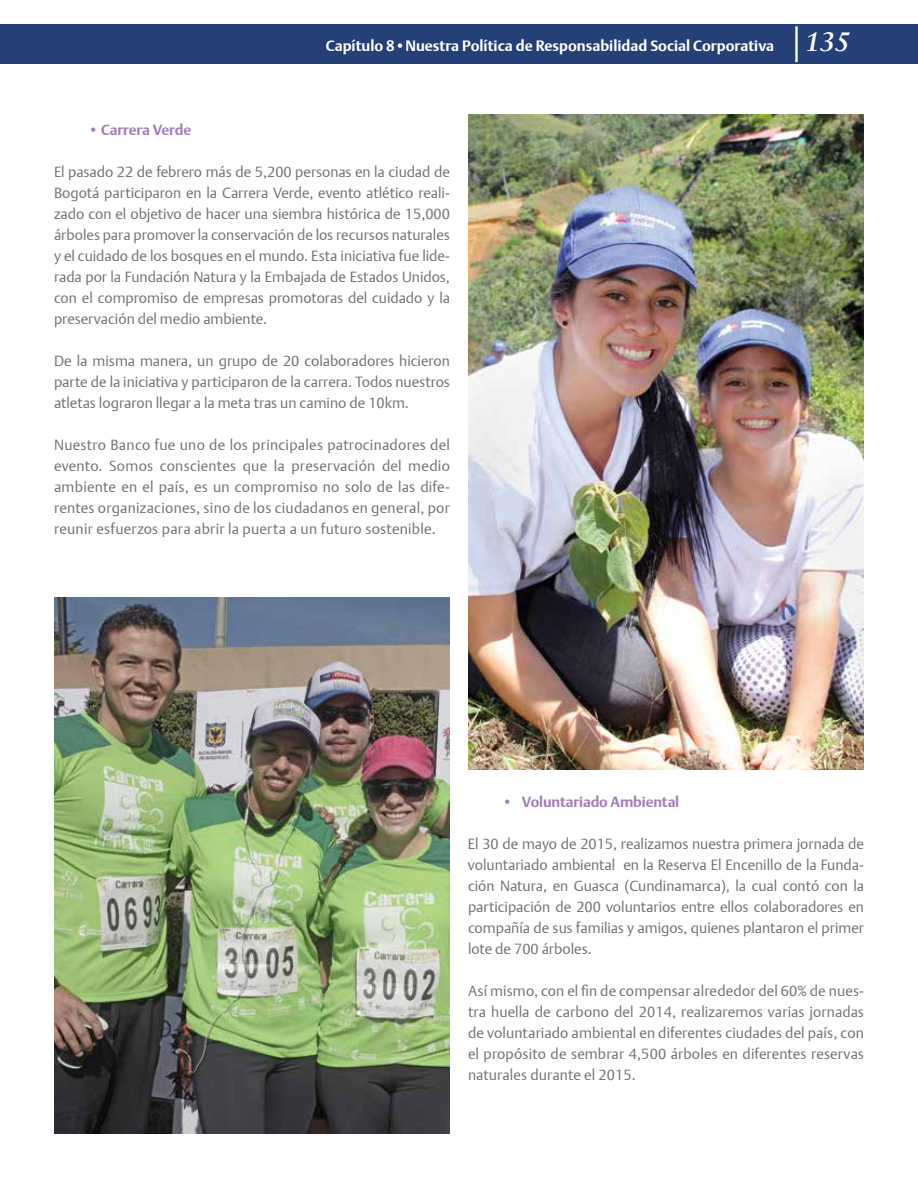
<style>
.page{position:relative;width:918px;height:1188px;background:#fff}
.page>*{position:absolute;margin:0;border:0;box-sizing:border-box;transform-origin:0 0}
.t1{font:700 15px "DTL Argo T";color:#fff}
.t2{font:14.7px/21px "DTL Argo T Light";color:#717275;text-align:justify}
.t3{font:700 14.7px "DTL Argo T";letter-spacing:-.01em;color:#a27db8}
.s1{font-family:"Sabon LT Std";font-style:italic;font-size:27px}
</style>
<div class="page">
<div style="left:0;top:24px;width:918px;height:39px;background:#244077"></div>
<hr style="left:795px;top:26px;width:3px;height:36px;background:#fff">
<img style="left:54px;top:597px;width:396px;height:537px">
<img style="left:468px;top:114px;width:396px;height:656px">
<p class="t1" style="left:326px;top:36px;width:526px">Capítulo 8•Nuestra Política de Responsabilidad Social Corporativa <span class="s1">135</span></p>
<p class="t3" style="left:88px;top:121px;width:105px">• Carrera Verde</p>
<p class="t2" style="left:54px;top:161px;width:398px">El pasado 22 de febrero más de 5,200 personas en la ciudad de Bogotá participaron en la Carrera Verde, evento atlético reali&shy;zado con el objetivo de hacer una siembra histórica de 15,000 árboles para promover la conservación de los recursos naturales y el cuidado de los bosques en el mundo. Esta iniciativa fue lide&shy;rada por la Fundación Natura y la Embajada de Estados Unidos, con el compromiso de empresas promotoras del cuidado y la preservación del medio ambiente.</p>
<p class="t2" style="left:54px;top:350px;width:397px">De la misma manera, un grupo de 20 colaboradores hicieron parte de la iniciativa y participaron de la carrera. Todos nuestros atletas lograron llegar a la meta tras un camino de 10km.</p>
<p class="t2" style="left:54px;top:434px;width:398px">Nuestro Banco fue uno de los principales patrocinadores del evento. Somos conscientes que la preservación del medio ambiente en el país, es un compromiso no solo de las dife&shy;rentes organizaciones, sino de los ciudadanos en general, por reunir esfuerzos para abrir la puerta a un futuro sostenible.</p>
<p class="t3" style="left:502px;top:793px;width:179px">• Voluntariado Ambiental</p>
<p class="t2" style="left:468px;top:833px;width:398px">El 30 de mayo de 2015, realizamos nuestra primera jornada de voluntariado ambiental en la Reserva El Encenillo de la Funda&shy;ción Natura, en Guasca (Cundinamarca), la cual contó con la participación de 200 voluntarios entre ellos colaboradores en compañía de sus familias y amigos, quienes plantaron el primer lote de 700 árboles.</p>
<p class="t2" style="left:468px;top:980px;width:398px">Así mismo, con el fin de compensar alrededor del 60% de nues&shy;tra huella de carbono del 2014, realizaremos varias jornadas de voluntariado ambiental en diferentes ciudades del país, con el propósito de sembrar 4,500 árboles en diferentes reservas naturales durante el 2015.</p>
</div>
